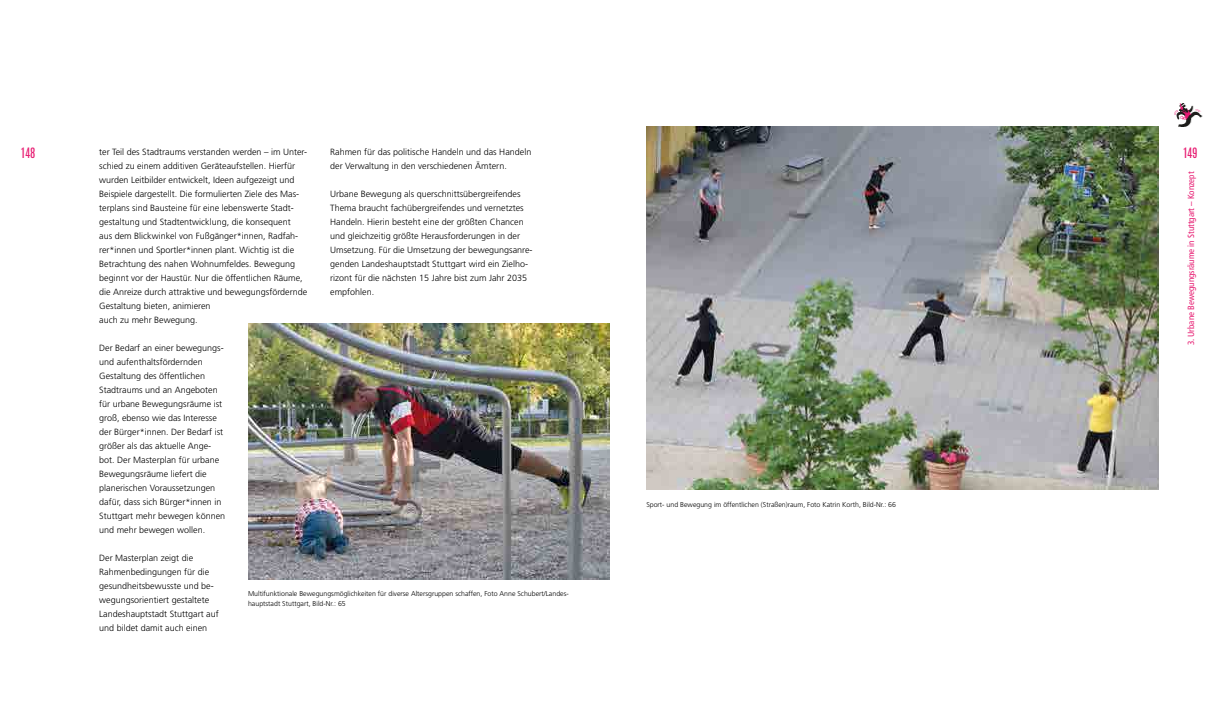
<style>
.page{position:relative;width:1219px;height:723px;background:#fff}
.page>*{position:absolute;margin:0;border:0;box-sizing:border-box;transform-origin:0 0}
.t1{font:12px "Antonio";color:#e71d72}
.t2{font:300 9px/14px "Frutiger";color:#000}
.t3{font:condensed 9px "Frutiger";color:#e71d72}
.t4{font:300 7px/10px "Frutiger";color:#000}
</style>
<div class="page">
<img style="left:248px;top:323px;width:361px;height:256px">
<img style="left:646px;top:127px;width:512px;height:363px">
<img style="left:1174px;top:103px;width:29px;height:24px">
<h1 class="t1" style="left:21px;top:144px;width:16px">148</h1>
<h1 class="t1" style="left:1183px;top:144px;width:16px">149</h1>
<p class="t3" style="left:1186px;top:345px;width:175px;rotate:-90deg">3. Urbane Bewegungsräume in Stuttgart – Konzept</p>
<p class="t2" style="left:99px;top:145px;width:210px">ter Teil des Stadtraums verstanden werden – im Unter&shy;schied zu einem additiven Geräteaufstellen. Hierfür wurden Leitbilder entwickelt, Ideen aufgezeigt und Beispiele dargestellt. Die formulierten Ziele des Mas&shy;terplans sind Bausteine für eine lebenswerte Stadt&shy;gestaltung und Stadtentwicklung, die konsequent<br>aus dem Blickwinkel von Fußgänger*innen, Radfah&shy;rer*innen und Sportler*innen plant. Wichtig ist die Betrachtung des nahen Wohnumfeldes. Bewegung beginnt vor der Haustür. Nur die öffentlichen Räume, die Anreize durch attraktive und bewegungsfördernde Gestaltung bieten, animieren<br>auch zu mehr Bewegung.</p>
<p class="t2" style="left:99px;top:341px;width:128px">Der Bedarf an einer bewegungs&shy;und aufenthaltsfördernden<br>Gestaltung des öffentlichen<br>Stadtraums und an Angeboten für urbane Bewegungsräume ist groß, ebenso wie das Interesse der Bürger*innen. Der Bedarf ist größer als das aktuelle Ange&shy;bot. Der Masterplan für urbane<br>Bewegungsräume liefert die planerischen Voraussetzungen dafür, dass sich Bürger*innen in<br>Stuttgart mehr bewegen können und mehr bewegen wollen.</p>
<p class="t2" style="left:99px;top:551px;width:121px">Der Masterplan zeigt die<br>Rahmenbedingungen für die gesundheitsbewusste und be&shy;wegungsorientiert gestaltete<br>Landeshauptstadt Stuttgart auf und bildet damit auch einen</p>
<p class="t2" style="left:330px;top:145px;width:203px">Rahmen für das politische Handeln und das Handeln der Verwaltung in den verschiedenen Ämtern.</p>
<p class="t2" style="left:330px;top:187px;width:204px">Urbane Bewegung als querschnittsübergreifendes Thema braucht fachübergreifendes und vernetztes Handeln. Hierin besteht eine der größten Chancen und gleichzeitig größte Herausforderungen in der Umsetzung. Für die Umsetzung der bewegungsanre&shy;genden Landeshauptstadt Stuttgart wird ein Zielho&shy;rizont für die nächsten 15 Jahre bist zum Jahr 2035 empfohlen.</p>
<p class="t4" style="left:646px;top:499px;width:251px">Sport- und Bewegung im öffentlichen (Straßen)raum, Foto Katrin Korth, Bild-Nr.: 66</p>
<p class="t4" style="left:248px;top:589px;width:322px">Multifunktionale Bewegungsmöglichkeiten für diverse Altersgruppen schaffen, Foto Anne Schubert/Landes&shy;hauptstadt Stuttgart, Bild-Nr.: 65</p>
</div>
